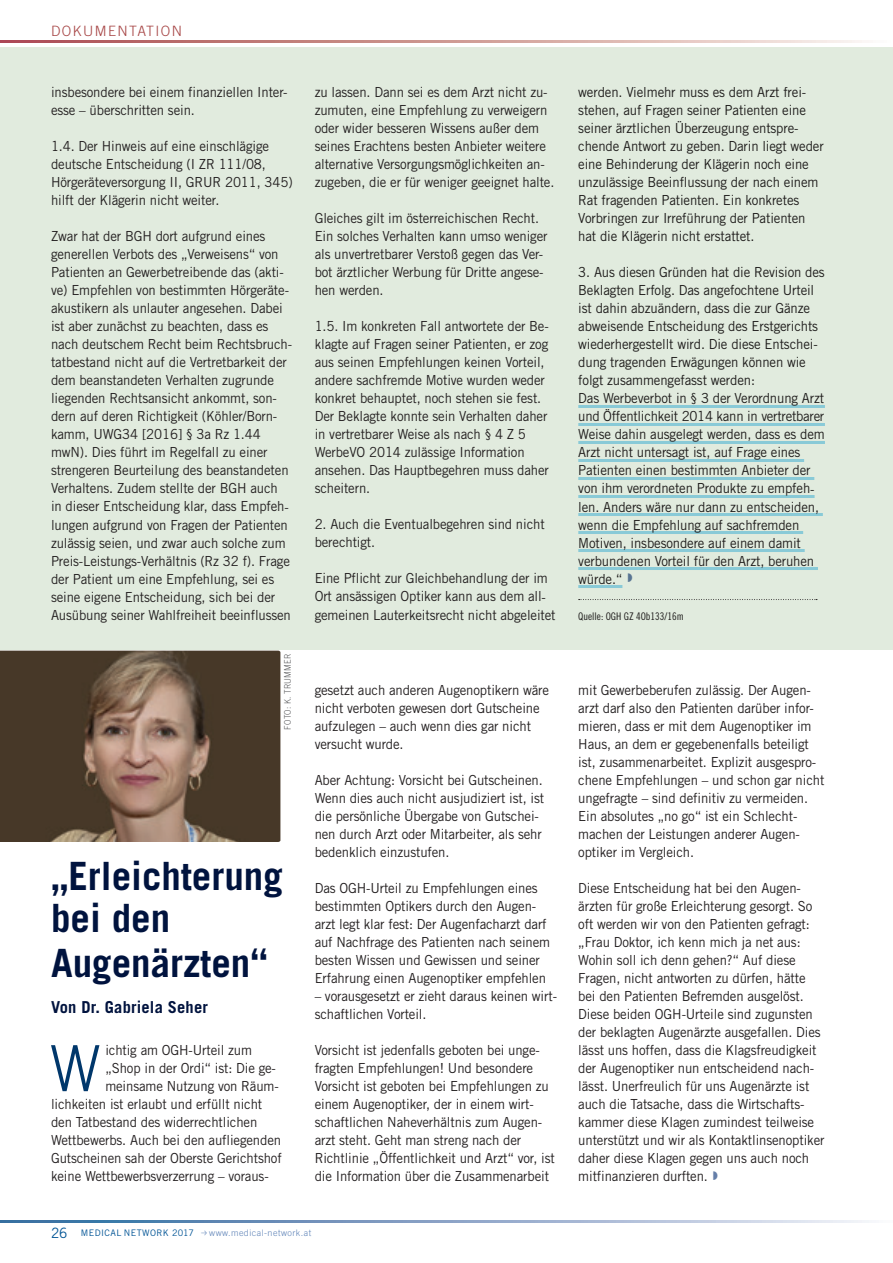
<style>
.page{position:relative;width:893px;height:1263px;background:#fff}
.page>*{position:absolute;margin:0;border:0;box-sizing:border-box;transform-origin:0 0}
.t1{font:300 63.75px "Trade Gothic";color:#00376b;scale:.95 1}
.t2{font:700 39px/43.5px "Trade Gothic";color:#00133e}
.t3{font:700 16.5px "Trade Gothic";letter-spacing:.01em;color:#00133e}
.t4{font:300 14.25px "Trade Gothic";letter-spacing:.1em;color:#a64444}
.t5{font:13.8px/18px "Trade Gothic";letter-spacing:-.01em;color:#231f20;scale:.95 1}
.t6{font:10.5px "Trade Gothic Cond Eighteen";color:#231f20}
.t7{font:300 9px "Trade Gothic";letter-spacing:.05em;color:#5d82b7}
.t8{font:9px "Trade Gothic";letter-spacing:.05em;color:#005495}
.t9{font:300 9px "Trade Gothic";letter-spacing:.025em;color:#57585a;scale:.9 1}
.s1{font-size:14.25px}
</style>
<div class="page">
<svg style="left:0;top:40px;width:862px;height:3px"></svg>
<svg style="left:0;top:1220px;width:869px;height:2px"></svg>
<div style="left:0;top:47px;width:893px;height:604px;background:#e1ebde"></div>
<hr style="left:578px;top:405px;width:247px;height:3px;background:#9cdcf8">
<hr style="left:578px;top:423px;width:247px;height:3px;background:#9cdcf8">
<hr style="left:578px;top:441px;width:247px;height:3px;background:#9cdcf8">
<hr style="left:578px;top:459px;width:226px;height:3px;background:#9cdcf8">
<hr style="left:578px;top:477px;width:236px;height:3px;background:#9cdcf8">
<hr style="left:578px;top:495px;width:237px;height:3px;background:#9cdcf8">
<hr style="left:578px;top:513px;width:245px;height:3px;background:#9cdcf8">
<hr style="left:578px;top:531px;width:225px;height:3px;background:#9cdcf8">
<hr style="left:578px;top:549px;width:227px;height:3px;background:#9cdcf8">
<hr style="left:578px;top:567px;width:240px;height:3px;background:#9cdcf8">
<hr style="left:578px;top:585px;width:44px;height:3px;background:#9cdcf8">
<img style="left:0;top:651px;width:280px;height:191px">
<svg style="left:579px;top:599px;width:238px;height:1px"></svg>
<p class="t4" style="left:51px;top:23px;width:133px">DOKUMENTATION</p>
<p class="t5" style="left:51px;top:83px;width:249px">insbesondere bei einem finanziellen Inter&shy;esse – überschritten sein.</p>
<p class="t5" style="left:51px;top:137px;width:256px">1.4. Der Hinweis auf eine einschlägige deutsche Entscheidung (I ZR 111/08, Hörgeräteversorgung II, GRUR 2011, 345) hilft der Klägerin nicht weiter.</p>
<p class="t5" style="left:51px;top:227px;width:254px">Zwar hat der BGH dort aufgrund eines generellen Verbots des „Verweisens“ von Patienten an Gewerbetreibende das (akti&shy;ve) Empfehlen von bestimmten Hörgeräte&shy;akustikern als unlauter angesehen. Dabei ist aber zunächst zu beachten, dass es nach deutschem Recht beim Rechtsbruch&shy;tatbestand nicht auf die Vertretbarkeit der dem beanstandeten Verhalten zugrunde liegenden Rechtsansicht ankommt, son&shy;dern auf deren Richtigkeit (Köhler/Born&shy;kamm, UWG34 [2016] § 3a Rz 1.44 mwN). Dies führt im Regelfall zu einer strengeren Beurteilung des beanstandeten Verhaltens. Zudem stellte der BGH auch in dieser Entscheidung klar, dass Empfeh&shy;lungen aufgrund von Fragen der Patienten zulässig seien, und zwar auch solche zum Preis-Leistungs-Verhältnis (Rz 32 f). Frage der Patient um eine Empfehlung, sei es seine eigene Entscheidung, sich bei der Ausübung seiner Wahlfreiheit beeinflussen</p>
<p class="t9" style="left:282px;top:729px;width:86px;rotate:-90deg">FOTO: K. TRUMMER</p>
<h2 class="t2" style="left:51px;top:854px;width:233px">„Erleichterung bei den<br>Augenärzten“</h2>
<p class="t3" style="left:51px;top:997px;width:158px">Von Dr. Gabriela Seher</p>
<h1 class="t1" style="left:50px;top:1031px;width:55px">W</h1>
<p class="t5" style="left:105px;top:1041px;width:156px">ichtig am OGH-Urteil zum</p>
<p class="t5" style="left:105px;top:1059px;width:181px">„Shop in der Ordi“ ist: Die ge-</p>
<p class="t5" style="left:105px;top:1077px;width:184px">meinsame Nutzung von Räum-</p>
<p class="t5" style="left:51px;top:1095px;width:224px">lichkeiten ist erlaubt und erfüllt nicht</p>
<p class="t5" style="left:51px;top:1113px;width:219px">den Tatbestand des widerrechtlichen</p>
<p class="t5" style="left:51px;top:1131px;width:244px">Wettbewerbs. Auch bei den aufliegenden</p>
<p class="t5" style="left:51px;top:1149px;width:244px">Gutscheinen sah der Oberste Gerichtshof</p>
<p class="t5" style="left:51px;top:1167px;width:231px">keine Wettbewerbsverzerrung – voraus-</p>
<p class="t5" style="left:315px;top:83px;width:254px">zu lassen. Dann sei es dem Arzt nicht zu&shy;zumuten, eine Empfehlung zu verweigern oder wider besseren Wissens außer dem seines Erachtens besten Anbieter weitere alternative Versorgungsmöglichkeiten an&shy;zugeben, die er für weniger geeignet halte.</p>
<p class="t5" style="left:315px;top:209px;width:247px">Gleiches gilt im österreichischen Recht.<br>Ein solches Verhalten kann umso weniger als unvertretbarer Verstoß gegen das Ver&shy;bot ärztlicher Werbung für Dritte angese&shy;hen werden.</p>
<p class="t5" style="left:315px;top:317px;width:248px">1.5. Im konkreten Fall antwortete der Be&shy;klagte auf Fragen seiner Patienten, er zog aus seinen Empfehlungen keinen Vorteil, andere sachfremde Motive wurden weder konkret behauptet, noch stehen sie fest.<br>Der Beklagte konnte sein Verhalten daher in vertretbarer Weise als nach § 4 Z 5<br>WerbeVO 2014 zulässige Information ansehen. Das Hauptbegehren muss daher scheitern.</p>
<p class="t5" style="left:315px;top:515px;width:244px">2. Auch die Eventualbegehren sind nicht berechtigt.</p>
<p class="t5" style="left:315px;top:569px;width:255px">Eine Pflicht zur Gleichbehandlung der im<br>Ort ansässigen Optiker kann aus dem all&shy;gemeinen Lauterkeitsrecht nicht abgeleitet</p>
<p class="t5" style="left:315px;top:681px;width:248px">gesetzt auch anderen Augenoptikern wäre nicht verboten gewesen dort Gutscheine aufzulegen – auch wenn dies gar nicht versucht wurde.</p>
<p class="t5" style="left:315px;top:771px;width:243px">Aber Achtung: Vorsicht bei Gutscheinen.<br>Wenn dies auch nicht ausjudiziert ist, ist die persönliche Übergabe von Gutschei&shy;nen durch Arzt oder Mitarbeiter, als sehr bedenklich einzustufen.</p>
<p class="t5" style="left:315px;top:879px;width:249px">Das OGH-Urteil zu Empfehlungen eines bestimmten Optikers durch den Augen&shy;arzt legt klar fest: Der Augenfacharzt darf auf Nachfrage des Patienten nach seinem besten Wissen und Gewissen und seiner Erfahrung einen Augenoptiker empfehlen</p>
<p class="t5" style="left:315px;top:987px;width:257px">– vorausgesetzt er zieht daraus keinen wirt&shy;schaftlichen Vorteil.</p>
<p class="t5" style="left:315px;top:1041px;width:254px">Vorsicht ist jedenfalls geboten bei unge&shy;fragten Empfehlungen! Und besondere Vorsicht ist geboten bei Empfehlungen zu einem Augenoptiker, der in einem wirt&shy;schaftlichen Naheverhältnis zum Augen&shy;arzt steht. Geht man streng nach der Richtlinie „Öffentlichkeit und Arzt“ vor, ist die Information über die Zusammenarbeit</p>
<p class="t8" style="left:51px;top:1227px;width:144px"><span class="s1">26</span> MEDICAL NETWORK 2017</p>
<p class="t7" style="left:209px;top:1227px;width:103px">www.medical-network.at</p>
<p class="t5" style="left:578px;top:83px;width:260px">werden. Vielmehr muss es dem Arzt frei&shy;stehen, auf Fragen seiner Patienten eine seiner ärztlichen Überzeugung entspre&shy;chende Antwort zu geben. Darin liegt weder eine Behinderung der Klägerin noch eine unzulässige Beeinflussung der nach einem Rat fragenden Patienten. Ein konkretes Vorbringen zur Irreführung der Patienten hat die Klägerin nicht erstattet.</p>
<p class="t5" style="left:578px;top:263px;width:261px">3. Aus diesen Gründen hat die Revision des Beklagten Erfolg. Das angefochtene Urteil ist dahin abzuändern, dass die zur Gänze abweisende Entscheidung des Erstgerichts wiederhergestellt wird. Die diese Entschei&shy;dung tragenden Erwägungen können wie folgt zusammengefasst werden:<br>Das Werbeverbot in § 3 der Verordnung Arzt und Öffentlichkeit 2014 kann in vertretbarer Weise dahin ausgelegt werden, dass es dem Arzt nicht untersagt ist, auf Frage eines Patienten einen bestimmten Anbieter der von ihm verordneten Produkte zu empfeh&shy;len. Anders wäre nur dann zu entscheiden, wenn die Empfehlung auf sachfremden Motiven, insbesondere auf einem damit verbundenen Vorteil für den Arzt, beruhen würde.“</p>
<p class="t6" style="left:578px;top:609px;width:107px">Quelle: OGH GZ 4Ob133/16m</p>
<p class="t5" style="left:578px;top:681px;width:261px">mit Gewerbeberufen zulässig. Der Augen&shy;arzt darf also den Patienten darüber infor&shy;mieren, dass er mit dem Augenoptiker im Haus, an dem er gegebenenfalls beteiligt ist, zusammenarbeitet. Explizit ausgespro&shy;chene Empfehlungen – und schon gar nicht ungefragte – sind definitiv zu vermeiden.<br>Ein absolutes „no go“ ist ein Schlecht&shy;machen der Leistungen anderer Augen&shy;optiker im Vergleich.</p>
<p class="t5" style="left:578px;top:879px;width:261px">Diese Entscheidung hat bei den Augen&shy;ärzten für große Erleichterung gesorgt. So oft werden wir von den Patienten gefragt: „Frau Doktor, ich kenn mich ja net aus:<br>Wohin soll ich denn gehen?“ Auf diese Fragen, nicht antworten zu dürfen, hätte bei den Patienten Befremden ausgelöst.<br>Diese beiden OGH-Urteile sind zugunsten der beklagten Augenärzte ausgefallen. Dies lässt uns hoffen, dass die Klagsfreudigkeit der Augenoptiker nun entscheidend nach&shy;lässt. Unerfreulich für uns Augenärzte ist auch die Tatsache, dass die Wirtschafts&shy;kammer diese Klagen zumindest teilweise unterstützt und wir als Kontaktlinsenoptiker daher diese Klagen gegen uns auch noch mitfinanzieren durften.</p>
</div>
